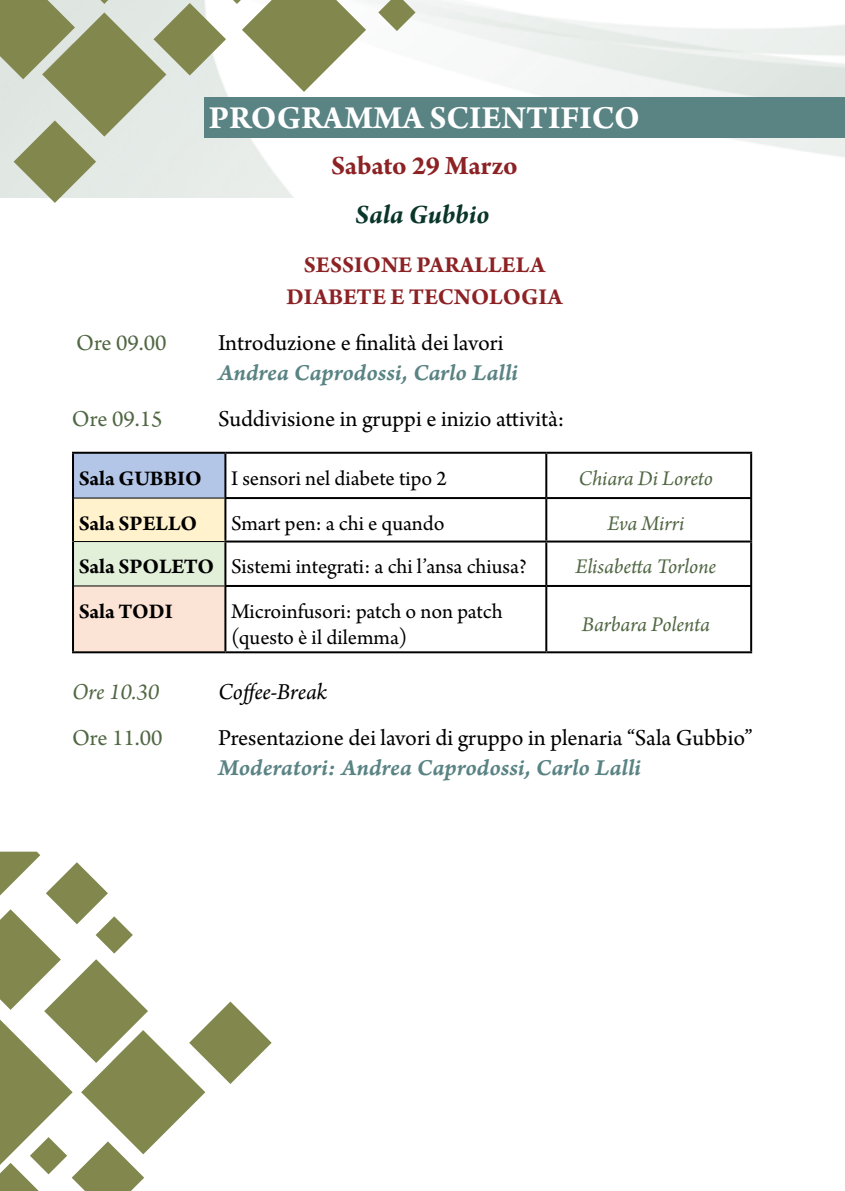
<style>
.page{position:relative;width:845px;height:1191px;background:#fff}
.page>*{position:absolute;margin:0;border:0;box-sizing:border-box;transform-origin:0 0}
.t1{font:700 34px "Arno Pro";color:#fff}
.t2{font:700 28px "Arno Pro";letter-spacing:-.005em;color:#8d2225}
.t3{font:italic 700 28px "Arno Pro";letter-spacing:-.005em;color:#0a3629}
.t4{font:24px "Arno Pro";color:#000}
.t5{font:24px "Arno Pro Smbd Italic Caption";letter-spacing:-.005em;color:#5a8384}
.t6{font:700 24px/31.8px "Arno Pro";color:#8d2225;text-align:center}
.t7{font:24px "Arno Pro";color:#516743}
.t8{font:italic 24px "Arno Pro";letter-spacing:-.005em;color:#000}
.t9{font:italic 24px "Arno Pro";color:#516743}
.t10{font:22px/26.4px "Arno Pro";color:#000}
.t11{font:italic 22px "Arno Pro";letter-spacing:-.005em;color:#516743}
.t12{font:700 22px "Arno Pro";letter-spacing:-.005em;color:#000}
.s1{font-weight:700}
</style>
<div class="page">
<div style="left:73px;top:453px;width:152px;height:45px;background:#b4c6e7"></div>
<div style="left:73px;top:498px;width:152px;height:43px;background:#fff2cc"></div>
<div style="left:73px;top:541px;width:152px;height:45px;background:#e2efd9"></div>
<div style="left:73px;top:586px;width:152px;height:66px;background:#fbe4d5"></div>
<hr style="left:224px;top:497px;width:322px;height:2px;background:#000">
<hr style="left:546px;top:497px;width:206px;height:2px;background:#000">
<hr style="left:224px;top:540px;width:322px;height:2px;background:#000">
<hr style="left:546px;top:540px;width:206px;height:2px;background:#000">
<hr style="left:224px;top:585px;width:322px;height:2px;background:#000">
<hr style="left:546px;top:585px;width:206px;height:2px;background:#000">
<hr style="left:74px;top:497px;width:150px;height:1px;background:#000">
<hr style="left:74px;top:541px;width:150px;height:1px;background:#000">
<hr style="left:74px;top:585px;width:150px;height:1px;background:#000">
<hr style="left:72px;top:452px;width:153px;height:2px;background:#000">
<hr style="left:72px;top:454px;width:2px;height:44px;background:#000">
<hr style="left:225px;top:452px;width:321px;height:2px;background:#000">
<hr style="left:224px;top:454px;width:2px;height:43px;background:#000">
<hr style="left:546px;top:452px;width:206px;height:2px;background:#000">
<hr style="left:545px;top:454px;width:2px;height:43px;background:#000">
<hr style="left:750px;top:454px;width:2px;height:43px;background:#000">
<hr style="left:72px;top:498px;width:2px;height:43px;background:#000">
<hr style="left:224px;top:499px;width:2px;height:41px;background:#000">
<hr style="left:545px;top:499px;width:2px;height:41px;background:#000">
<hr style="left:750px;top:499px;width:2px;height:41px;background:#000">
<hr style="left:72px;top:541px;width:2px;height:45px;background:#000">
<hr style="left:224px;top:542px;width:2px;height:43px;background:#000">
<hr style="left:545px;top:542px;width:2px;height:43px;background:#000">
<hr style="left:750px;top:542px;width:2px;height:43px;background:#000">
<hr style="left:72px;top:586px;width:2px;height:65px;background:#000">
<hr style="left:224px;top:587px;width:2px;height:64px;background:#000">
<hr style="left:545px;top:587px;width:2px;height:64px;background:#000">
<hr style="left:750px;top:587px;width:2px;height:64px;background:#000">
<hr style="left:72px;top:651px;width:153px;height:2px;background:#000">
<hr style="left:225px;top:651px;width:321px;height:2px;background:#000">
<hr style="left:546px;top:651px;width:206px;height:2px;background:#000">
<svg style="left:0;top:851px;width:272px;height:340px"></svg>
<div style="left:204px;top:97px;width:641px;height:41px;background:#5a8384"></div>
<svg style="left:378px;top:0;width:37px;height:31px"></svg>
<svg style="left:233px;top:0;width:133px;height:92px"></svg>
<svg style="left:0;top:0;width:226px;height:203px;background:#bbc2a9"></svg>
<h1 class="t1" style="left:209px;top:98px;width:433px">PROGRAMMA SCIENTIFICO</h1>
<p class="t2" style="left:331px;top:149px;width:188px">Sabato 29 Marzo</p>
<p class="t3" style="left:355px;top:198px;width:136px">Sala Gubbio</p>
<p class="t6" style="left:286px;top:250px;width:277px">SESSIONE PARALLELA<br>DIABETE E TECNOLOGIA</p>
<p class="t7" style="left:76px;top:329px;width:92px">Ore 09.00</p>
<p class="t4" style="left:218px;top:329px;width:287px">Introduzione e finalità dei lavori</p>
<p class="t5" style="left:218px;top:357px;width:301px">Andrea Caprodossi, Carlo Lalli</p>
<p class="t7" style="left:72px;top:405px;width:92px">Ore 09.15</p>
<p class="t4" style="left:218px;top:405px;width:348px">Suddivisione in gruppi e inizio attività:</p>
<p class="t12" style="left:79px;top:465px;width:125px">Sala GUBBIO</p>
<p class="t10" style="left:231px;top:466px;width:217px">I sensori nel diabete tipo 2</p>
<p class="t11" style="left:578px;top:465px;width:136px">Chiara Di Loreto</p>
<p class="t12" style="left:79px;top:510px;width:120px">Sala SPELLO</p>
<p class="t10" style="left:231px;top:511px;width:215px">Smart pen: a chi e quando</p>
<p class="t11" style="left:607px;top:511px;width:78px">Eva Mirri</p>
<p class="t10" style="left:79px;top:555px;width:450px"><span class="s1">Sala SPOLETO</span> Sistemi integrati: a chi l’ansa chiusa?</p>
<p class="t11" style="left:575px;top:554px;width:142px">Elisabetta Torlone</p>
<p class="t12" style="left:79px;top:598px;width:96px">Sala TODI</p>
<p class="t10" style="left:231px;top:599px;width:273px">Microinfusori: patch o non patch (questo è il dilemma)</p>
<p class="t11" style="left:582px;top:612px;width:129px">Barbara Polenta</p>
<p class="t9" style="left:72px;top:678px;width:89px">Ore 10.30</p>
<p class="t8" style="left:218px;top:678px;width:111px">Coffee-Break</p>
<p class="t7" style="left:72px;top:724px;width:92px">Ore 11.00</p>
<p class="t4" style="left:218px;top:724px;width:536px">Presentazione dei lavori di gruppo in plenaria “Sala Gubbio”</p>
<p class="t5" style="left:218px;top:753px;width:424px">Moderatori: Andrea Caprodossi, Carlo Lalli</p>
</div>
